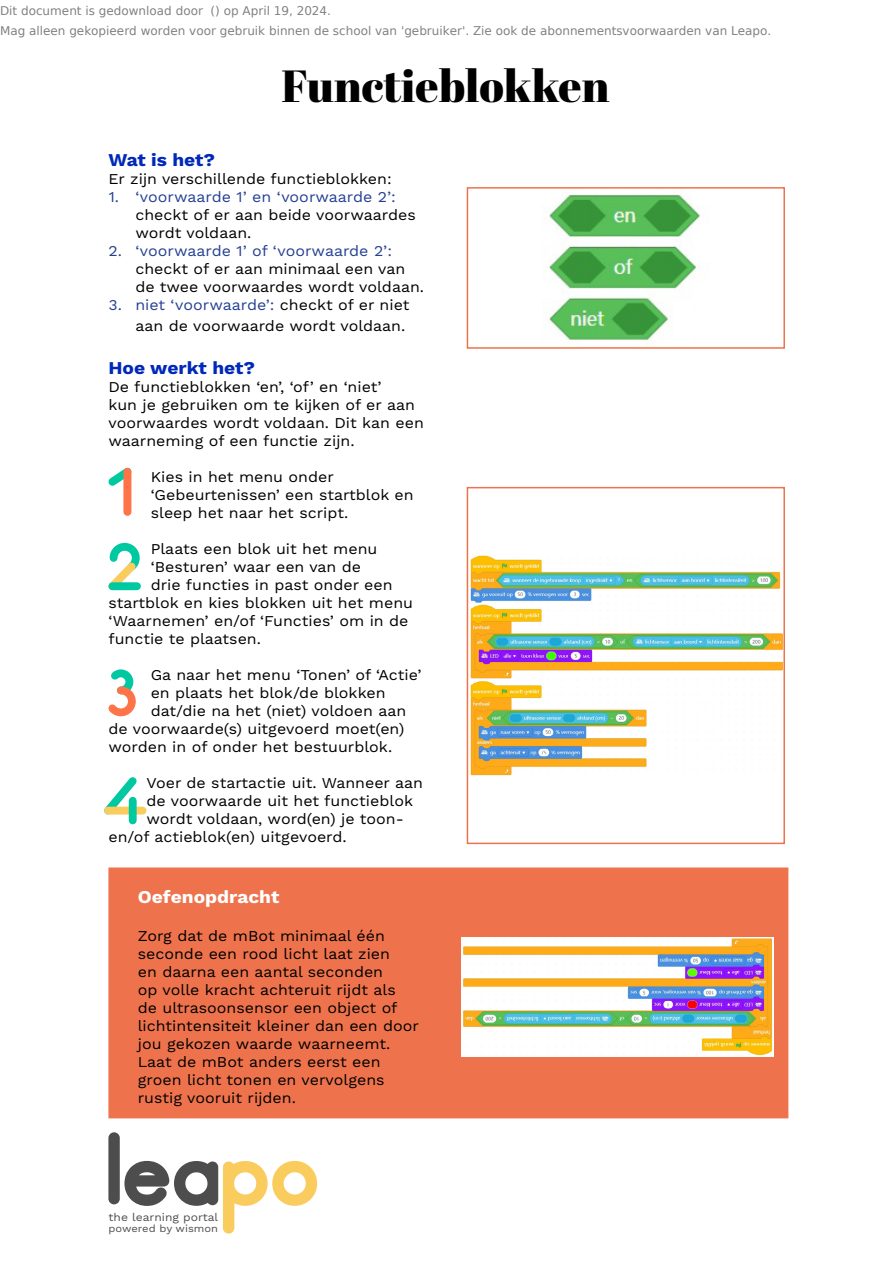
<style>
.page{position:relative;width:893px;height:1263px;background:#fff}
.page>*{position:absolute;margin:0;border:0;box-sizing:border-box;transform-origin:0 0}
.t1{font:45px "Abril Fatface";color:#000}
.t2{font:700 18px "Work Sans";color:#0028b9;scale:1.06 1}
.t3{font:700 18px "Work Sans";color:#fff;scale:1.06 1}
.t4{font:15px/18px "Work Sans";color:#000;scale:1.06 1}
.t5{font:15px "Work Sans";color:#254093;scale:1.06 1}
.t6{font:12px/20.4px "DejaVu Sans";color:rgb(0 0 0/.5)}
.t7{font:11.1px "Work Sans";color:#4d4d4d;scale:1.09 1}
.t8{font:10.2px "Work Sans";color:#4d4d4d;scale:1.09 1}
.s1{color:#254093}
</style>
<div class="page">
<div style="left:108px;top:867px;width:680px;height:251px;background:#ee734d;border:2px solid #ee734d"></div>
<img style="left:461px;top:937px;width:313px;height:120px">
<img style="left:470px;top:555px;width:312px;height:221px">
<div style="left:467px;top:487px;width:318px;height:357px;border:2px solid #ee734d"></div>
<svg style="left:108px;top:468px;width:23px;height:18px"></svg>
<div style="left:123px;top:472px;width:8px;height:40px;background:#ff7348"></div>
<svg style="left:108px;top:543px;width:33px;height:47px"></svg>
<div style="left:112px;top:582px;width:25px;height:8px;background:#00c8a0"></div>
<svg style="left:108px;top:669px;width:28px;height:47px"></svg>
<svg style="left:104px;top:777px;width:40px;height:45px"></svg>
<div style="left:108px;top:807px;width:35px;height:7px;background:#f9cc5d"></div>
<div style="left:129px;top:801px;width:8px;height:19px;background:#00c8a0"></div>
<img style="left:543px;top:192px;width:158px;height:148px">
<div style="left:467px;top:187px;width:318px;height:162px;border:2px solid #ee734d"></div>
<svg style="left:124px;top:1161px;width:193px;height:72px"></svg>
<div style="left:108px;top:1132px;width:12px;height:72px;background:#4d4d4d;border-radius:6px"></div>
<p class="t6" style="left:0;top:0;width:773px">Dit document is gedownload door () op April 19, 2024.<br>Mag alleen gekopieerd worden voor gebruik binnen de school van 'gebruiker'. Zie ook de abonnementsvoorwaarden van Leapo.</p>
<h1 class="t1" style="left:281px;top:54px;width:329px">Functieblokken</h1>
<p class="t2" style="left:108px;top:149px;width:102px">Wat is het?</p>
<p class="t4" style="left:108px;top:170px;width:269px">Er zijn verschillende functieblokken:</p>
<p class="t5" style="left:108px;top:188px;width:273px">1. ‘voorwaarde 1’ en ‘voorwaarde 2’:</p>
<p class="t4" style="left:135px;top:206px;width:266px">checkt of er aan beide voorwaardes wordt voldaan.</p>
<p class="t5" style="left:108px;top:242px;width:269px">2. ‘voorwaarde 1’ of ‘voorwaarde 2’:</p>
<p class="t4" style="left:135px;top:260px;width:274px">checkt of er aan minimaal een van de twee voorwaardes wordt voldaan.</p>
<p class="t4" style="left:108px;top:294px;width:285px;line-height:21.6px;text-align:right"><span class="s1">3. niet ‘voorwaarde’:</span> checkt of er niet aan de voorwaarde wordt voldaan.</p>
<p class="t2" style="left:108px;top:358px;width:140px">Hoe werkt het?</p>
<p class="t4" style="left:108px;top:379px;width:299px">De functieblokken ‘en’, ‘of’ en ‘niet’<br>kun je gebruiken om te kijken of er aan voorwaardes wordt voldaan. Dit kan een waarneming of een functie zijn.</p>
<p class="t4" style="left:151px;top:469px;width:249px">Kies in het menu onder ‘Gebeurtenissen’ een startblok en sleep het naar het script.</p>
<p class="t4" style="left:151px;top:541px;width:215px">Plaats een blok uit het menu</p>
<p class="t4" style="left:151px;top:559px;width:200px">‘Besturen’ waar een van de</p>
<p class="t4" style="left:151px;top:577px;width:230px">drie functies in past onder een</p>
<p class="t4" style="left:108px;top:595px;width:289px">startblok en kies blokken uit het menu</p>
<p class="t4" style="left:108px;top:613px;width:285px">‘Waarnemen’ en/of ‘Functies’ om in de</p>
<p class="t4" style="left:108px;top:631px;width:145px">functie te plaatsen.</p>
<p class="t4" style="left:151px;top:667px;width:257px">Ga naar het menu ‘Tonen’ of ‘Actie’</p>
<p class="t4" style="left:151px;top:685px;width:223px">en plaats het blok/de blokken</p>
<p class="t4" style="left:151px;top:703px;width:243px">dat/die na het (niet) voldoen aan</p>
<p class="t4" style="left:108px;top:721px;width:281px">de voorwaarde(s) uitgevoerd moet(en)</p>
<p class="t4" style="left:108px;top:739px;width:269px">worden in of onder het bestuurblok.</p>
<p class="t4" style="left:146px;top:775px;width:262px">Voer de startactie uit. Wanneer aan</p>
<p class="t4" style="left:146px;top:793px;width:253px">de voorwaarde uit het functieblok</p>
<p class="t4" style="left:146px;top:811px;width:244px">wordt voldaan, word(en) je toon-</p>
<p class="t4" style="left:108px;top:829px;width:226px">en/of actieblok(en) uitgevoerd.</p>
<p class="t3" style="left:138px;top:886px;width:135px">Oefenopdracht</p>
<p class="t4" style="left:138px;top:928px;width:267px">Zorg dat de mBot minimaal één seconde een rood licht laat zien<br>en daarna een aantal seconden<br>op volle kracht achteruit rijdt als<br>de ultrasoonsensor een object of lichtintensiteit kleiner dan een door jou gekozen waarde waarneemt.<br>Laat de mBot anders eerst een groen licht tonen en vervolgens rustig vooruit rijden.</p>
<p class="t7" style="left:109px;top:1210px;width:102px">the learning portal</p>
<p class="t8" style="left:108px;top:1222px;width:102px">powered by wismon</p>
</div>
